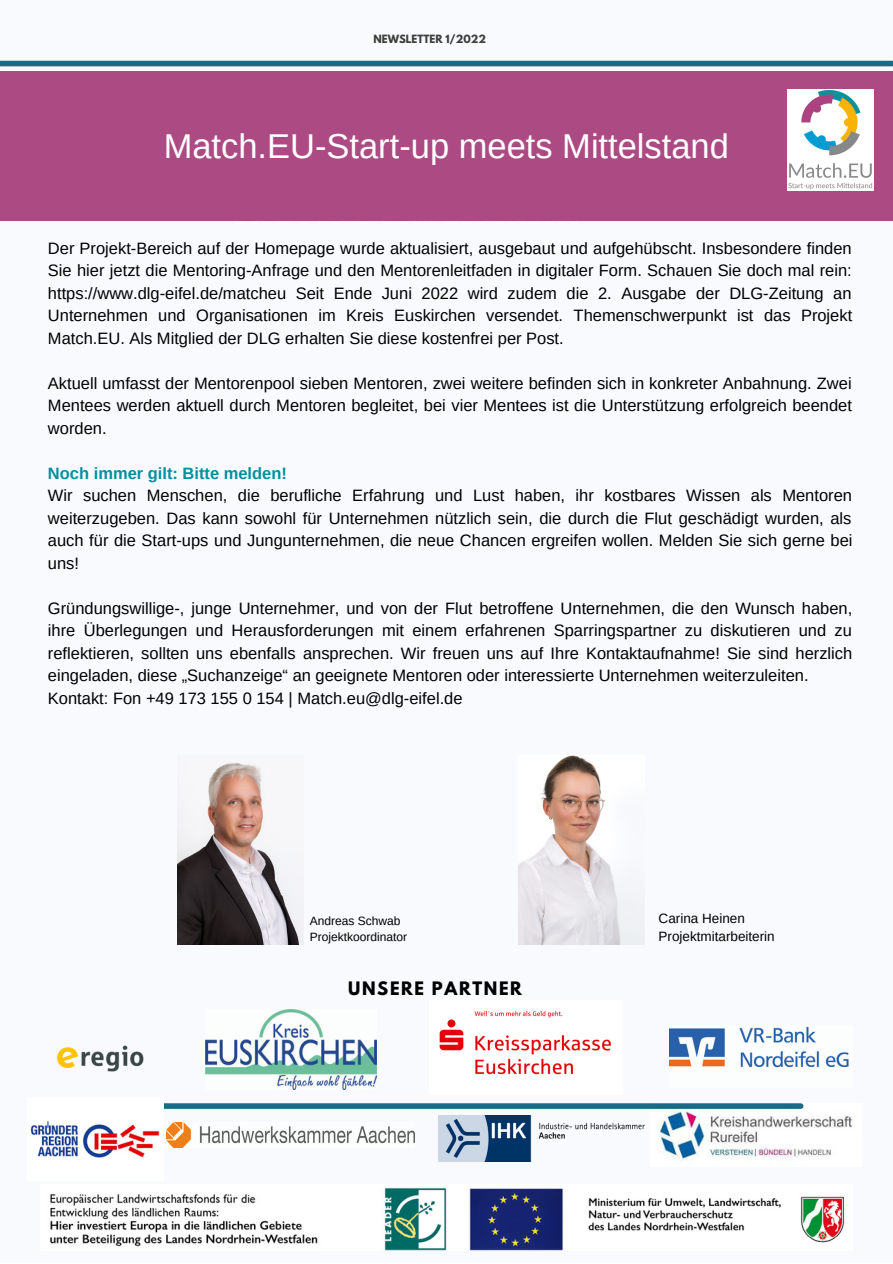
<style>
.page{position:relative;width:893px;height:1264px;background:#fff}
.page>*{position:absolute;margin:0;border:0;box-sizing:border-box;transform-origin:0 0}
.t1{font:700 41.7px "Aleo";color:#fff}
.t2{font:34.5px "Arimo";color:#fff}
.t3{font:16.5px/22.5px "Arimo";color:#000;text-align:justify}
.t4{font:700 16.5px "Arimo";color:#0090a0}
.t5{font:700 16.5px "League Spartan";letter-spacing:.1em;color:#000}
.t6{font:13.5px/18px "Arimo";color:#000}
.t7{font:12px/16px "Arimo";color:#000}
.t8{font:700 10.05px "League Spartan";color:#3d3d3d}
</style>
<div class="page">
<div style="left:0;top:0;width:892px;height:1262px;background:#f9fafd"></div>
<img style="left:50px;top:1187px;width:794px;height:63px">
<img style="left:167px;top:1122px;width:247px;height:25px">
<img style="left:669px;top:1026px;width:180px;height:42px">
<img style="left:439px;top:1011px;width:172px;height:64px">
<img style="left:56px;top:1045px;width:88px;height:27px">
<div style="left:0;top:61px;width:892px;height:5px;background:#196a84"></div>
<img style="left:438px;top:1115px;width:206px;height:46px">
<img style="left:650px;top:1103px;width:203px;height:58px">
<div style="left:92px;top:1103px;width:708px;height:5px;background:#196a84"></div>
<img style="left:205px;top:1009px;width:171px;height:80px">
<img style="left:30px;top:1103px;width:133px;height:55px">
<div style="left:0;top:71px;width:892px;height:149px;background:#ac4a83"></div>
<img style="left:787px;top:89px;width:86px;height:101px">
<img style="left:177px;top:762px;width:126px;height:182px">
<img style="left:518px;top:755px;width:126px;height:189px">
<p class="t8" style="left:373px;top:34px;width:114px">NEWSLETTER 1/2022</p>
<h2 class="t2" style="left:164px;top:126px;width:566px">Match.EU-Start-up meets Mittelstand</h2>
<h1 class="t1" style="left:234px;top:132px;width:345px">Match.EU-Startup</h1>
<p class="t3" style="left:48px;top:237px;width:805px">Der Projekt-Bereich auf der Homepage wurde aktualisiert, ausgebaut und aufgehübscht. Insbesondere finden Sie hier jetzt die Mentoring-Anfrage und den Mentorenleitfaden in digitaler Form. Schauen Sie doch mal rein: https://www.dlg-eifel.de/matcheu Seit Ende Juni 2022 wird zudem die 2. Ausgabe der DLG-Zeitung an Unternehmen und Organisationen im Kreis Euskirchen versendet. Themenschwerpunkt ist das Projekt Match.EU. Als Mitglied der DLG erhalten Sie diese kostenfrei per Post.</p>
<p class="t3" style="left:48px;top:372px;width:805px">Aktuell umfasst der Mentorenpool sieben Mentoren, zwei weitere befinden sich in konkreter Anbahnung. Zwei Mentees werden aktuell durch Mentoren begleitet, bei vier Mentees ist die Unterstützung erfolgreich beendet worden.</p>
<p class="t4" style="left:48px;top:464px;width:240px">Noch immer gilt: Bitte melden!</p>
<p class="t3" style="left:48px;top:484px;width:806px">Wir suchen Menschen, die berufliche Erfahrung und Lust haben, ihr kostbares Wissen als Mentoren weiterzugeben. Das kann sowohl für Unternehmen nützlich sein, die durch die Flut geschädigt wurden, als auch für die Start-ups und Jungunternehmen, die neue Chancen ergreifen wollen. Melden Sie sich gerne bei uns!</p>
<p class="t3" style="left:48px;top:596px;width:805px;text-align:left">Gründungswillige-, junge Unternehmer, und von der Flut betroffene Unternehmen, die den Wunsch haben, ihre Überlegungen und Herausforderungen mit einem erfahrenen Sparringspartner zu diskutieren und zu reflektieren, sollten uns ebenfalls ansprechen. Wir freuen uns auf Ihre Kontaktaufnahme! Sie sind herzlich eingeladen, diese „Suchanzeige“ an geeignete Mentoren oder interessierte Unternehmen weiterzuleiten.<br>Kontakt: Fon +49 173 155 0 154 | Match.eu@dlg-eifel.de</p>
<p class="t7" style="left:309px;top:913px;width:99px">Andreas Schwab<br>Projektkoordinator</p>
<p class="t5" style="left:348px;top:980px;width:175px">UNSERE PARTNER</p>
<p class="t6" style="left:658px;top:909px;width:118px">Carina Heinen<br>Projektmitarbeiterin</p>
</div>
